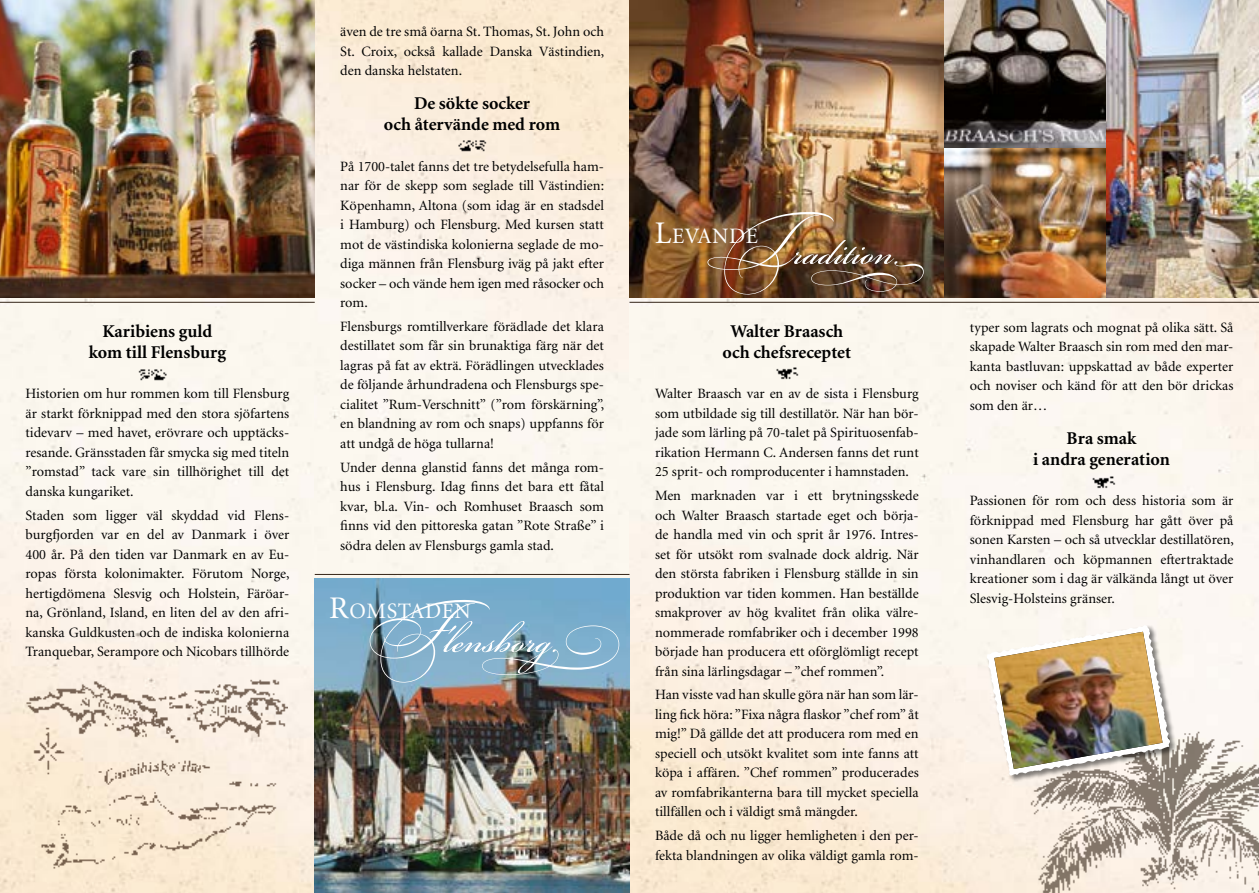
<style>
.page{position:relative;width:1259px;height:893px;background:#fff}
.page>*{position:absolute;margin:0;border:0;box-sizing:border-box;transform-origin:0 0}
.t1{font:54px "Bickham Script MM 400";color:#fff}
.t2{font:22.05px "Adobe Corp ID Minion Rg";letter-spacing:.03em;color:#fff}
.t3{font:18px/21px "Adobe Corp ID Minion Bd";color:#000;text-align:center}
.t4{font:14.25px/19.5px "Adobe Corp ID Minion Rg";color:#000;text-align:justify}
.s1{font-size:31.5px}
.s2{font-family:"Bickham Script MM Sw Caps 400"}
</style>
<div class="page">
<img style="left:0;top:0;width:1259px;height:893px">
<img style="left:0;top:0;width:315px;height:298px">
<img style="left:315px;top:578px;width:314px;height:315px">
<img style="left:629px;top:0;width:315px;height:298px">
<hr style="left:0;top:302px;width:315px;height:1px;background:#342518">
<hr style="left:629px;top:302px;width:630px;height:1px;background:#342518">
<hr style="left:315px;top:574px;width:314px;height:1px;background:#342518">
<img style="left:136px;top:365px;width:32px;height:17px">
<img style="left:769px;top:367px;width:31px;height:15px">
<img style="left:457px;top:137px;width:31px;height:17px">
<img style="left:23px;top:668px;width:264px;height:204px">
<img style="left:1023px;top:645px;width:236px;height:248px">
<img style="left:1086px;top:475px;width:31px;height:15px">
<div style="left:986px;top:625px;width:191px;height:157px;background:#000;opacity:.5"></div>
<svg style="left:986px;top:625px;width:184px;height:151px"></svg>
<img style="left:994px;top:632px;width:168px;height:137px">
<img style="left:1106px;top:0;width:153px;height:298px">
<svg style="left:944px;top:0;width:162px;height:149px;background:#615a55"></svg>
<img style="left:944px;top:149px;width:162px;height:149px">
<svg style="left:482px;top:625px;width:137px;height:50px;background:#7ba6be"></svg>
<svg style="left:811px;top:261px;width:112px;height:31px;background:#593c26"></svg>
<p class="t3" style="left:89px;top:321px;width:139px">Karibiens guld kom till Flensburg</p>
<p class="t4" style="left:26px;top:385px;width:265px">Historien om hur rommen kom till Flensburg är starkt förknippad med den stora sjöfartens tidevarv – med havet, erövrare och upptäcks&shy;resande. Gränsstaden får smycka sig med titeln ”romstad” tack vare sin tillhörighet till det danska kungariket.</p>
<p class="t4" style="left:26px;top:506px;width:266px">Staden som ligger väl skyddad vid Flens&shy;burgfjorden var en del av Danmark i över 400 år. På den tiden var Danmark en av Eu&shy;ropas första kolonimakter. Förutom Norge, hertigdömena Slesvig och Holstein, Färöar&shy;na, Grönland, Island, en liten del av den afri&shy;kanska Guldkusten och de indiska kolonierna Tranquebar, Serampore och Nicobars tillhörde</p>
<p class="t4" style="left:340px;top:22px;width:266px">även de tre små öarna St. Thomas, St. John och St. Croix, också kallade Danska Västindien, den danska helstaten.</p>
<p class="t3" style="left:384px;top:93px;width:178px">De sökte socker<br>och återvände med rom</p>
<p class="t4" style="left:340px;top:157px;width:265px">På 1700-talet fanns det tre betydelsefulla ham&shy;nar för de skepp som seglade till Västindien:<br>Köpenhamn, Altona (som idag är en stadsdel i Hamburg) och Flensburg. Med kursen statt mot de västindiska kolonierna seglade de mo&shy;diga männen från Flensburg iväg på jakt efter socker – och vände hem igen med råsocker och rom.</p>
<p class="t4" style="left:340px;top:317px;width:266px">Flensburgs romtillverkare förädlade det klara destillatet som får sin brunaktiga färg när det lagras på fat av ekträ. Förädlingen utvecklades de följande århundradena och Flensburgs spe&shy;cialitet ”Rum-Verschnitt” (”rom förskärning”, en blandning av rom och snaps) uppfanns för att undgå de höga tullarna!</p>
<p class="t4" style="left:340px;top:458px;width:265px">Under denna glanstid fanns det många rom&shy;hus i Flensburg. Idag finns det bara ett fåtal kvar, bl.a. Vin- och Romhuset Braasch som finns vid den pittoreska gatan ”Rote Straße” i södra delen av Flensburgs gamla stad.</p>
<h2 class="t2" style="left:329px;top:600px;width:143px"><span class="s1">R</span>OMSTADEN</h2>
<h1 class="t1" style="left:363px;top:611px;width:190px"><span class="s2">F</span>lensborg</h1>
<h1 class="t1" style="left:701px;top:223px;width:194px"><span class="s2">T</span>radition</h1>
<h2 class="t2" style="left:655px;top:225px;width:105px"><span class="s1">L</span>EVANDE</h2>
<p class="t3" style="left:722px;top:321px;width:130px">Walter Braasch och chefsreceptet</p>
<p class="t4" style="left:655px;top:385px;width:265px">Walter Braasch var en av de sista i Flensburg som utbildade sig till destillatör. När han bör&shy;jade som lärling på 70-talet på Spirituosenfab&shy;rikation Hermann C. Andersen fanns det runt 25 sprit- och romproducenter i hamnstaden.</p>
<p class="t4" style="left:655px;top:486px;width:265px">Men marknaden var i ett brytningsskede och Walter Braasch startade eget och börja&shy;de handla med vin och sprit år 1976. Intres&shy;set för utsökt rom svalnade dock aldrig. När den största fabriken i Flensburg ställde in sin produktion var tiden kommen. Han beställde smakprover av hög kvalitet från olika välre&shy;nommerade romfabriker och i december 1998 började han producera ett oförglömligt recept från sina lärlingsdagar – ”chef rommen”.</p>
<p class="t4" style="left:655px;top:686px;width:265px">Han visste vad han skulle göra när han som lär&shy;ling fick höra: ”Fixa några flaskor ”chef rom” åt mig!” Då gällde det att producera rom med en speciell och utsökt kvalitet som inte fanns att köpa i affären. ”Chef rommen” producerades av romfabrikanterna bara till mycket speciella tillfällen och i väldigt små mängder.</p>
<p class="t4" style="left:655px;top:826px;width:265px">Både då och nu ligger hemligheten i den per&shy;fekta blandningen av olika väldigt gamla rom-</p>
<p class="t4" style="left:969px;top:318px;width:265px">typer som lagrats och mognat på olika sätt. Så skapade Walter Braasch sin rom med den mar&shy;kanta bastluvan: uppskattad av både experter och noviser och känd för att den bör drickas som den är…</p>
<p class="t3" style="left:1033px;top:428px;width:138px">Bra smak<br>i andra generation</p>
<p class="t4" style="left:969px;top:491px;width:266px">Passionen för rom och dess historia som är förknippad med Flensburg har gått över på sonen Karsten – och så utvecklar destillatören, vinhandlaren och köpmannen eftertraktade kreationer som i dag är välkända långt ut över Slesvig-Holsteins gränser.</p>
</div>
